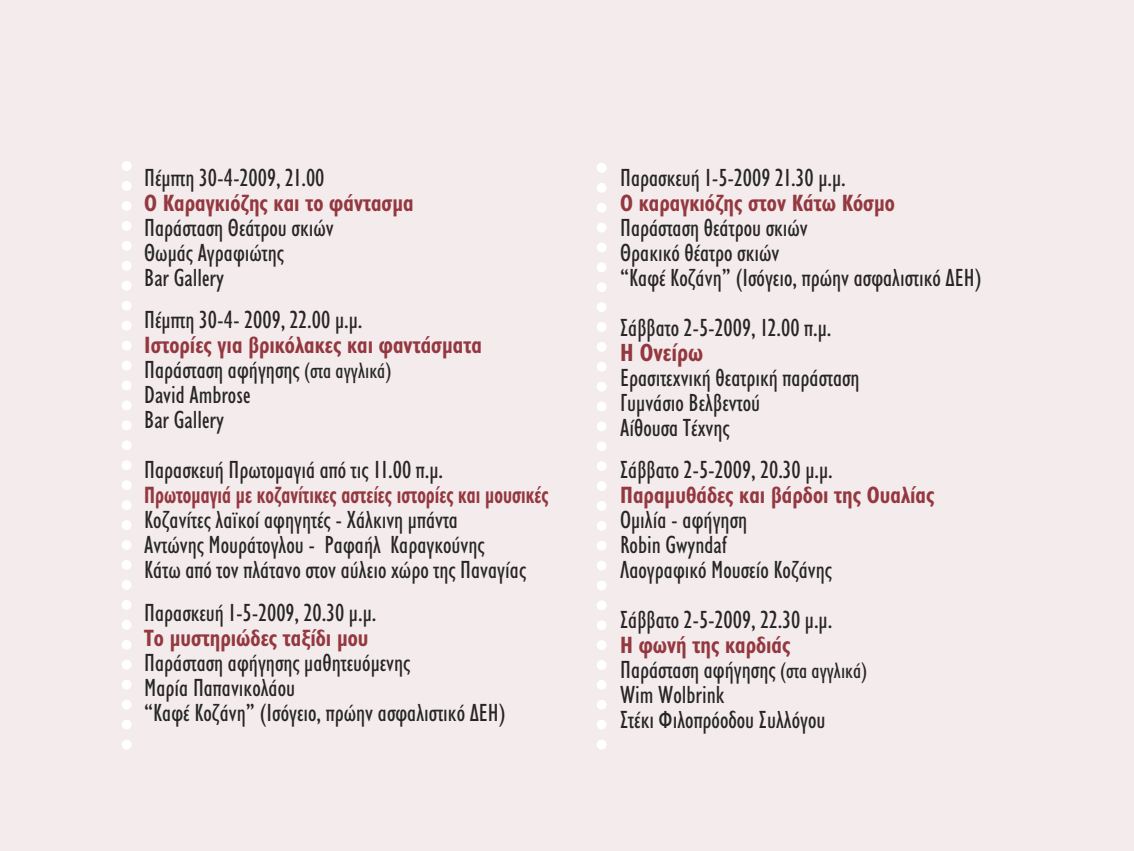
<style>
.page{position:relative;width:1134px;height:851px;background:#fff}
.page>*{position:absolute;margin:0;border:0;box-sizing:border-box;transform-origin:0 0}
.t1{font:25px/25px "CF Jeckyl Con";color:#272627}
.t2{font:700 25px "CF Jeckyl Con";color:#943840}
.t3{font:700 23.75px "CF Jeckyl Con";color:#943840}
.t4{font:700 23.75px "CF Jeckyl Con";color:#943840;scale:.85 1}
.s1{font-size:22.5px}
</style>
<div class="page">
<div style="left:0;top:0;width:1134px;height:850px;background:#f4ebec"></div>
<svg style="left:122px;top:161px;width:10px;height:588px"></svg>
<svg style="left:597px;top:163px;width:10px;height:586px"></svg>
<p class="t1" style="left:144px;top:165px;width:182px">Πέµπτη 30-4-2009, 21.00</p>
<p class="t3" style="left:144px;top:189px;width:271px">Ο Καραγκιόζης και το φάντασµα</p>
<p class="t1" style="left:144px;top:215px;width:191px">Παράσταση Θεάτρου σκιών<br>Θωµάς Αγραφιώτης<br>Bar Gallery</p>
<p class="t1" style="left:144px;top:307px;width:220px">Πέµπτη 30-4- 2009, 22.00 µ.µ.</p>
<p class="t3" style="left:144px;top:331px;width:339px">Ιστορίες για βρικόλακες και φαντάσµατα</p>
<p class="t1" style="left:144px;top:357px;width:249px">Παράσταση αφήγησης <span class="s1">(στα αγγλικά)<br></span>David Ambrose<br>Bar Gallery</p>
<p class="t1" style="left:144px;top:457px;width:300px">Παρασκευή Πρωτοµαγιά από τις 11.00 π.µ.</p>
<p class="t4" style="left:144px;top:481px;width:477px">Πρωτοµαγιά µε κοζανίτικες αστείες ιστορίες και µουσικές</p>
<p class="t1" style="left:144px;top:507px;width:383px">Κοζανίτες λαϊκοί αφηγητές - Χάλκινη µπάντα<br>Αντώνης Μουράτογλου - Ραφαήλ Καραγκούνης<br>Κάτω από τον πλάτανο στον αύλειο χώρο της Παναγίας</p>
<p class="t1" style="left:144px;top:600px;width:234px">Παρασκευή 1-5-2009, 20.30 µ.µ.</p>
<p class="t3" style="left:144px;top:624px;width:226px">Το µυστηριώδες ταξίδι µου</p>
<p class="t1" style="left:144px;top:650px;width:363px">Παράσταση αφήγησης µαθητευόµενης<br>Μαρία Παπανικολάου<br>“Καφέ Κοζάνη” (Ισόγειο, πρώην ασφαλιστικό ∆ΕΗ)</p>
<p class="t1" style="left:620px;top:165px;width:227px">Παρασκευή 1-5-2009 21.30 µ.µ.</p>
<p class="t3" style="left:620px;top:189px;width:276px">Ο καραγκιόζης στον Κάτω Κόσµο</p>
<p class="t1" style="left:620px;top:215px;width:363px">Παράσταση θεάτρου σκιών<br>Θρακικό θέατρο σκιών<br>“Καφέ Κοζάνη” (Ισόγειο, πρώην ασφαλιστικό ∆ΕΗ)</p>
<p class="t1" style="left:620px;top:315px;width:213px">Σάββατο 2-5-2009, 12.00 π.µ.</p>
<p class="t2" style="left:620px;top:338px;width:84px">Η Ονείρω</p>
<p class="t1" style="left:620px;top:365px;width:241px">Ερασιτεχνική θεατρική παράσταση<br>Γυµνάσιο Βελβεντού<br>Αίθουσα Τέχνης</p>
<p class="t1" style="left:620px;top:457px;width:214px">Σάββατο 2-5-2009, 20.30 µ.µ.</p>
<p class="t3" style="left:620px;top:481px;width:316px">Παραµυθάδες και βάρδοι της Ουαλίας</p>
<p class="t1" style="left:620px;top:507px;width:213px">Οµιλία - αφήγηση<br>Robin Gwyndaf<br>Λαογραφικό Μουσείο Κοζάνης</p>
<p class="t1" style="left:620px;top:607px;width:214px">Σάββατο 2-5-2009, 22.30 µ.µ.</p>
<p class="t3" style="left:620px;top:631px;width:172px">Η φωνή της καρδιάς</p>
<p class="t1" style="left:620px;top:657px;width:249px">Παράσταση αφήγησης <span class="s1">(στα αγγλικά)<br></span>Wim Wolbrink<br>Στέκι Φιλοπρόοδου Συλλόγου</p>
</div>
